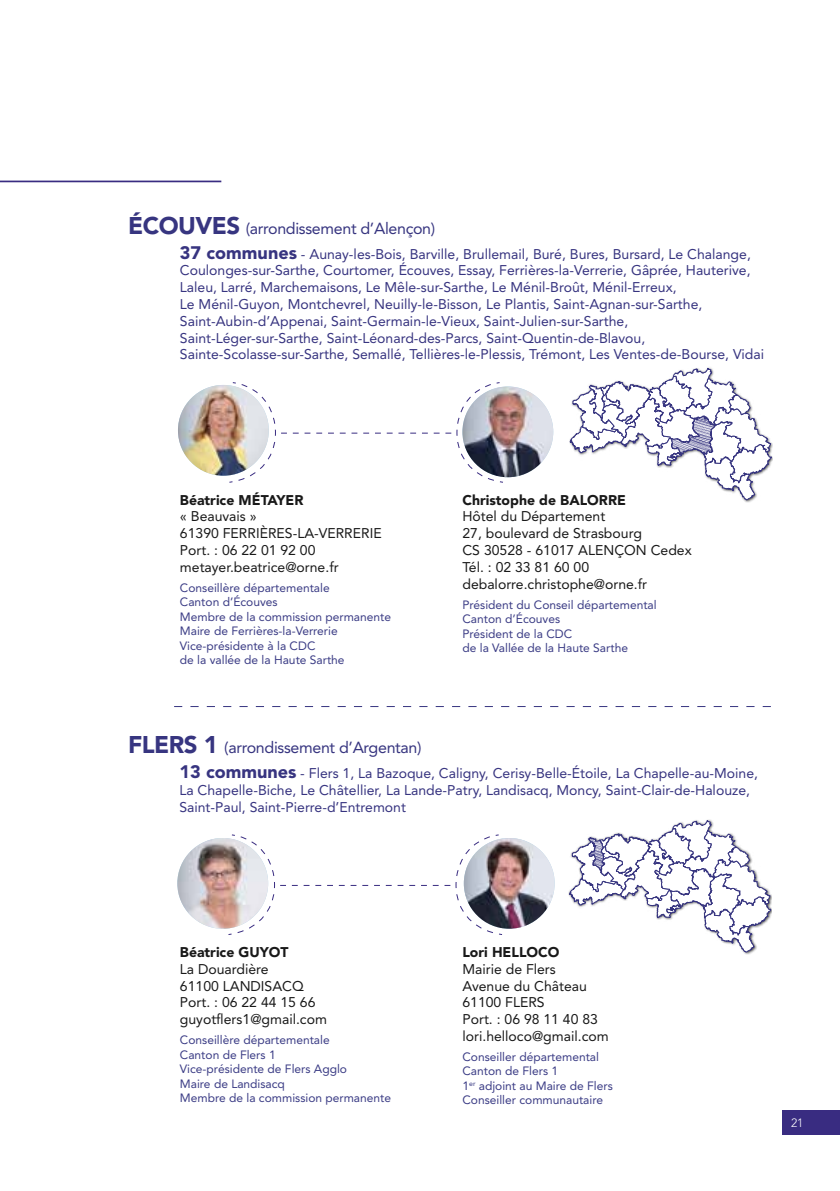
<style>
.page{position:relative;width:840px;height:1191px;background:#fff}
.page>*{position:absolute;margin:0;border:0;box-sizing:border-box;transform-origin:0 0}
.t1{font:16px "Avenir LT Std";letter-spacing:-.02em;color:#373580}
.t2{font:14px/16.8px "Avenir LT Std";color:#373480}
.t3{font:14px/16.8px "Avenir LT Std";color:#191919}
.t4{font:900 14px "Avenir LT Std";color:#191919}
.t5{font:12px/14.4px "Avenir LT Std";color:#3b3c85}
.t6{font:300 12px "Avenir LT Std";color:#fff}
.s1{font-weight:900;font-size:24px}
.s2{font-weight:900;font-size:18px}
</style>
<div class="page">
<hr style="left:0;top:181px;width:221px;height:1px;background:#392c81">
<svg style="left:174px;top:706px;width:596px;height:1px"></svg>
<svg style="left:569px;top:820px;width:201px;height:132px"></svg>
<img style="left:177px;top:838px;width:91px;height:90px;border-radius:45px">
<img style="left:463px;top:838px;width:91px;height:90px;border-radius:45px">
<svg style="left:227px;top:834px;width:276px;height:101px"></svg>
<svg style="left:570px;top:368px;width:201px;height:132px"></svg>
<img style="left:178px;top:385px;width:90px;height:91px;border-radius:45px">
<img style="left:462px;top:386px;width:91px;height:91px;border-radius:45px">
<svg style="left:228px;top:382px;width:276px;height:101px"></svg>
<p class="t1" style="left:128px;top:219px;width:308px"><span class="s1">ÉCOUVES</span> (arrondissement d’Alençon)</p>
<p class="t2" style="left:180px;top:245px;width:585px"><span class="s2">37 communes</span> - Aunay-les-Bois, Barville, Brullemail, Buré, Bures, Bursard, Le Chalange, Coulonges-sur-Sarthe, Courtomer, Écouves, Essay, Ferrières-la-Verrerie, Gâprée, Hauterive, Laleu, Larré, Marchemaisons, Le Mêle-sur-Sarthe, Le Ménil-Broût, Ménil-Erreux,<br>Le Ménil-Guyon, Montchevrel, Neuilly-le-Bisson, Le Plantis, Saint-Agnan-sur-Sarthe, Saint-Aubin-d’Appenai, Saint-Germain-le-Vieux, Saint-Julien-sur-Sarthe, Saint-Léger-sur-Sarthe, Saint-Léonard-des-Parcs, Saint-Quentin-de-Blavou, Sainte-Scolasse-sur-Sarthe, Semallé, Tellières-le-Plessis, Trémont, Les Ventes-de-Bourse, Vidai</p>
<p class="t4" style="left:180px;top:491px;width:125px">Béatrice MÉTAYER</p>
<p class="t3" style="left:180px;top:508px;width:203px">« Beauvais »<br>61390 FERRIÈRES-LA-VERRERIE<br>Port. : 06 22 01 92 00 metayer.beatrice@orne.fr</p>
<p class="t5" style="left:180px;top:580px;width:212px">Conseillère départementale<br>Canton d’Écouves<br>Membre de la commission permanente<br>Maire de Ferrières-la-Verrerie<br>Vice-présidente à la CDC<br>de la vallée de la Haute Sarthe</p>
<p class="t1" style="left:128px;top:738px;width:295px"><span class="s1">FLERS 1</span> (arrondissement d’Argentan)</p>
<p class="t4" style="left:462px;top:491px;width:165px">Christophe de BALORRE</p>
<p class="t3" style="left:462px;top:508px;width:231px">Hôtel du Département<br>27, boulevard de Strasbourg<br>CS 30528 - 61017 ALENÇON Cedex<br>Tél. : 02 33 81 60 00 debalorre.christophe@orne.fr</p>
<p class="t5" style="left:462px;top:597px;width:196px">Président du Conseil départemental<br>Canton d’Écouves<br>Président de la CDC<br>de la Vallée de la Haute Sarthe</p>
<p class="t2" style="left:179px;top:765px;width:580px"><span class="s2">13 communes</span> - Flers 1, La Bazoque, Caligny, Cerisy-Belle-Étoile, La Chapelle-au-Moine,<br>La Chapelle-Biche, Le Châtellier, La Lande-Patry, Landisacq, Moncy, Saint-Clair-de-Halouze,<br>Saint-Paul, Saint-Pierre-d’Entremont</p>
<p class="t4" style="left:180px;top:943px;width:110px">Béatrice GUYOT</p>
<p class="t3" style="left:180px;top:960px;width:148px">La Douardière<br>61100 LANDISACQ<br>Port. : 06 22 44 15 66 guyotflers1@gmail.com</p>
<p class="t5" style="left:180px;top:1033px;width:212px">Conseillère départementale<br>Canton de Flers 1<br>Vice-présidente de Flers Agglo<br>Maire de Landisacq<br>Membre de la commission permanente</p>
<p class="t4" style="left:462px;top:943px;width:98px">Lori HELLOCO</p>
<p class="t3" style="left:462px;top:960px;width:148px">Mairie de Flers<br>Avenue du Château<br>61100 FLERS<br>Port. : 06 98 11 40 83 lori.helloco@gmail.com</p>
<p class="t5" style="left:462px;top:1049px;width:152px">Conseiller départemental<br>Canton de Flers 1<br>1<sup>er</sup> adjoint au Maire de Flers<br>Conseiller communautaire</p>
<p class="t6" style="left:790px;top:1115px;width:14px">21</p>
</div>
